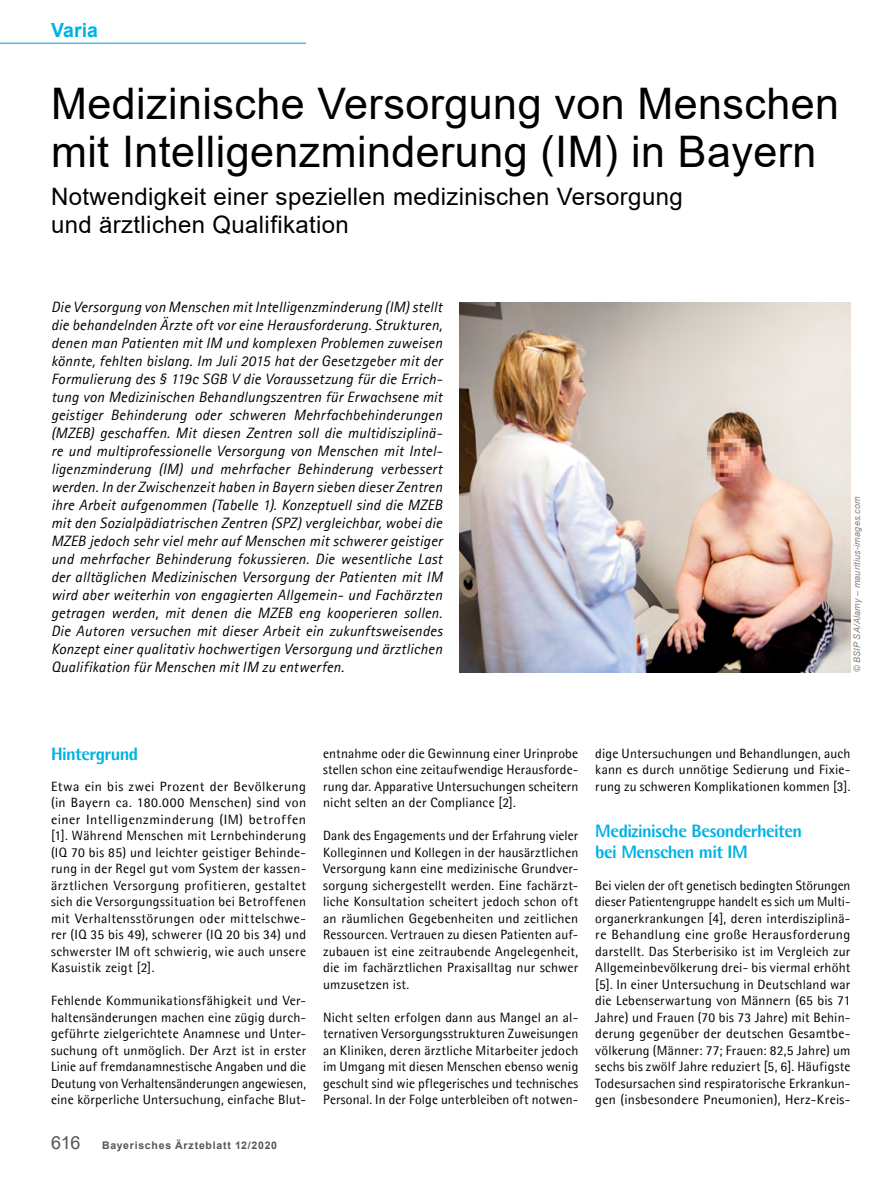
<style>
.page{position:relative;width:893px;height:1191px;background:#fff}
.page>*{position:absolute;margin:0;border:0;box-sizing:border-box;transform-origin:0 0}
.t1{font:43.5px/48px "Arial";letter-spacing:.01em;color:#000}
.t2{font:24px/28.5px "Arial";letter-spacing:.015em;color:#000}
.t3{font:700 19.5px "Arial";color:#00b2e4}
.t4{font:800 18px/21px "Agfa Rotis Semisans";letter-spacing:-.03em;color:#00b2e4}
.t5{font:italic 15px/18px "Agfa Rotis Sans Serif";letter-spacing:.01em;color:#000;text-align:justify}
.t6{font:13.5px/16.5px "Agfa Rotis Semisans";letter-spacing:.015em;color:#000;text-align:justify}
.t7{font:700 10.5px "Arial";letter-spacing:.075em;color:#565655}
.t8{font:italic 9px "Arial";letter-spacing:.02em;color:#868585}
.s1{font-weight:400;font-size:18px}
</style>
<div class="page">
<hr style="left:0;top:43px;width:306px;height:1px;background:#4dbce8">
<img style="left:459px;top:302px;width:391px;height:370px">
<h3 class="t3" style="left:51px;top:16px;width:49px">Varia</h3>
<h1 class="t1" style="left:51px;top:80px;width:790px">Medizinische Versorgung von Menschen mit Intelligenzminderung (IM) in Bayern</h1>
<h2 class="t2" style="left:51px;top:182px;width:633px">Notwendigkeit einer speziellen medizinischen Versorgung und ärztlichen Qualifikation</h2>
<p class="t5" style="left:51px;top:298px;width:393px">Die Versorgung von Menschen mit Intelligenzminderung (IM) stellt die behandelnden Ärzte oft vor eine Herausforderung. Strukturen, denen man Patienten mit IM und komplexen Problemen zuweisen könnte, fehlten bislang. Im Juli 2015 hat der Gesetzgeber mit der Formulierung des § 119c SGB V die Voraussetzung für die Errich&shy;tung von Medizinischen Behandlungszentren für Erwachsene mit geistiger Behinderung oder schweren Mehrfachbehinderungen (MZEB) geschaffen. Mit diesen Zentren soll die multidisziplinä&shy;re und multiprofessionelle Versorgung von Menschen mit Intel&shy;ligenzminderung (IM) und mehrfacher Behinderung verbessert werden. In der Zwischenzeit haben in Bayern sieben dieser Zentren ihre Arbeit aufgenommen (Tabelle 1). Konzeptuell sind die MZEB mit den Sozialpädiatrischen Zentren (SPZ) vergleichbar, wobei die MZEB jedoch sehr viel mehr auf Menschen mit schwerer geistiger und mehrfacher Behinderung fokussieren. Die wesentliche Last der alltäglichen Medizinischen Versorgung der Patienten mit IM wird aber weiterhin von engagierten Allgemein- und Fachärzten getragen werden, mit denen die MZEB eng kooperieren sollen.<br>Die Autoren versuchen mit dieser Arbeit ein zukunftsweisendes Konzept einer qualitativ hochwertigen Versorgung und ärztlichen Qualifikation für Menschen mit IM zu entwerfen.</p>
<p class="t8" style="left:851px;top:672px;width:177px;rotate:-90deg">© BSIP SA/Alamy – mauritius-images.com</p>
<h3 class="t4" style="left:51px;top:743px;width:89px">Hintergrund</h3>
<p class="t6" style="left:51px;top:777px;width:257px">Etwa ein bis zwei Prozent der Bevölkerung (in Bayern ca. 180.000 Menschen) sind von einer Intelligenzminderung (IM) betroffen [1]. Während Menschen mit Lernbehinderung (IQ 70 bis 85) und leichter geistiger Behinde&shy;rung in der Regel gut vom System der kassen&shy;ärztlichen Versorgung profitieren, gestaltet sich die Versorgungssituation bei Betroffenen mit Verhaltensstörungen oder mittelschwe&shy;rer (IQ 35 bis 49), schwerer (IQ 20 bis 34) und schwerster IM oft schwierig, wie auch unsere Kasuistik zeigt [2].</p>
<p class="t6" style="left:51px;top:992px;width:257px">Fehlende Kommunikationsfähigkeit und Ver&shy;haltensänderungen machen eine zügig durch&shy;geführte zielgerichtete Anamnese und Unter&shy;suchung oft unmöglich. Der Arzt ist in erster Linie auf fremdanamnestische Angaben und die Deutung von Verhaltensänderungen angewiesen, eine körperliche Untersuchung, einfache Blut-</p>
<p class="t7" style="left:51px;top:1137px;width:228px"><span class="s1">616</span> Bayerisches Ärzteblatt 12/2020</p>
<p class="t6" style="left:323px;top:744px;width:257px">entnahme oder die Gewinnung einer Urinprobe stellen schon eine zeitaufwendige Herausforde&shy;rung dar. Apparative Untersuchungen scheitern nicht selten an der Compliance [2].</p>
<p class="t6" style="left:323px;top:827px;width:257px">Dank des Engagements und der Erfahrung vieler Kolleginnen und Kollegen in der hausärztlichen Versorgung kann eine medizinische Grundver&shy;sorgung sichergestellt werden. Eine fachärzt&shy;liche Konsultation scheitert jedoch schon oft an räumlichen Gegebenheiten und zeitlichen Ressourcen. Vertrauen zu diesen Patienten auf&shy;zubauen ist eine zeitraubende Angelegenheit, die im fachärztlichen Praxisalltag nur schwer umzusetzen ist.</p>
<p class="t6" style="left:323px;top:1008px;width:257px">Nicht selten erfolgen dann aus Mangel an al&shy;ternativen Versorgungsstrukturen Zuweisungen an Kliniken, deren ärztliche Mitarbeiter jedoch im Umgang mit diesen Menschen ebenso wenig geschult sind wie pflegerisches und technisches Personal. In der Folge unterbleiben oft notwen-</p>
<p class="t6" style="left:595px;top:744px;width:257px">dige Untersuchungen und Behandlungen, auch kann es durch unnötige Sedierung und Fixie&shy;rung zu schweren Komplikationen kommen [3].</p>
<h3 class="t4" style="left:595px;top:820px;width:208px">Medizinische Besonderheiten bei Menschen mit IM</h3>
<p class="t6" style="left:595px;top:876px;width:257px">Bei vielen der oft genetisch bedingten Störungen dieser Patientengruppe handelt es sich um Multi&shy;organerkrankungen [4], deren interdisziplinä&shy;re Behandlung eine große Herausforderung darstellt. Das Sterberisiko ist im Vergleich zur Allgemeinbevölkerung drei- bis viermal erhöht [5]. In einer Untersuchung in Deutschland war die Lebenserwartung von Männern (65 bis 71<br>Jahre) und Frauen (70 bis 73 Jahre) mit Behin&shy;derung gegenüber der deutschen Gesamtbe&shy;völkerung (Männer: 77; Frauen: 82,5 Jahre) um sechs bis zwölf Jahre reduziert [5, 6]. Häufigste Todesursachen sind respiratorische Erkrankun&shy;gen (insbesondere Pneumonien), Herz-Kreis-</p>
</div>
